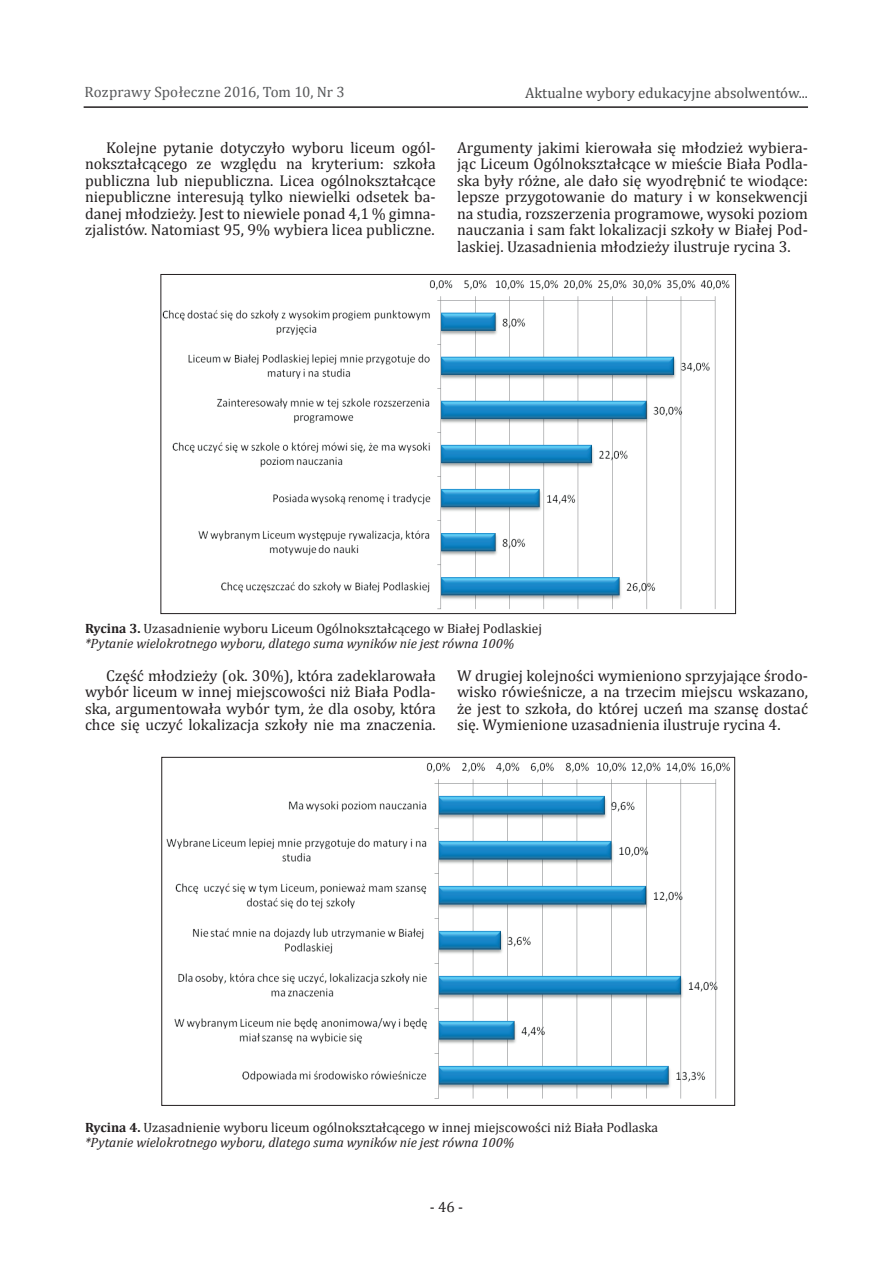
<style>
.page{position:relative;width:893px;height:1263px;background:#fff}
.page>*{position:absolute;margin:0;border:0;box-sizing:border-box;transform-origin:0 0}
.t1{font:15.75px/16.5px "Cambria";color:#231f20;text-align:justify}
.t2{font:15px "Cambria";color:#4b4c4d}
.t3{font:15px "Cambria";color:#57585a}
.t4{font:15px "Cambria";color:#231f20}
.t5{font:13.5px/15px "Cambria";color:#231f20}
.t6{font:italic 13.5px/15px "Cambria";color:#231f20}
.s1{font-weight:700;font-style:normal}
.s2{font-style:normal}
.s3{font-weight:700}
.s4{font-style:italic}
</style>
<div class="page">
<hr style="left:84px;top:106px;width:724px;height:2px;background:#231f20">
<img style="left:163px;top:280px;width:567px;height:330px">
<img style="left:166px;top:762px;width:564px;height:337px">
<p class="t3" style="left:84px;top:83px;width:262px">Rozprawy Społeczne 2016, Tom 10, Nr 3</p>
<p class="t2" style="left:525px;top:84px;width:284px">Aktualne wybory edukacyjne absolwentów...</p>
<p class="t1" style="left:85px;top:139px;width:352px;text-indent:21px">Kolejne pytanie dotyczyło wyboru liceum ogól&shy;nokształcącego ze względu na kryterium: szkoła publiczna lub niepubliczna. Licea ogólnokształcące niepubliczne interesują tylko niewielki odsetek ba&shy;danej młodzieży. Jest to niewiele ponad 4,1 % gimna&shy;zjalistów. Natomiast 95, 9% wybiera licea publiczne.</p>
<p class="t1" style="left:457px;top:139px;width:352px">Argumenty jakimi kierowała się młodzież wybiera&shy;jąc Liceum Ogólnokształcące w mieście Biała Podla&shy;ska były różne, ale dało się wyodrębnić te wiodące: lepsze przygotowanie do matury i w konsekwencji na studia, rozszerzenia programowe, wysoki poziom nauczania i sam fakt lokalizacji szkoły w Białej Pod&shy;laskiej. Uzasadnienia młodzieży ilustruje rycina 3.</p>
<p class="t6" style="left:85px;top:621px;width:459px"><span class="s1">Rycina 3.</span> <span class="s2">Uzasadnienie wyboru Liceum Ogólnokształcącego w Białej Podlaskiej </span>*Pytanie wielokrotnego wyboru, dlatego suma wyników nie jest równa 100%</p>
<p class="t1" style="left:85px;top:667px;width:352px;text-indent:21px">Część młodzieży (ok. 30%), która zadeklarowała wybór liceum w innej miejscowości niż Biała Podla&shy;ska, argumentowała wybór tym, że dla osoby, która chce się uczyć lokalizacja szkoły nie ma znaczenia.</p>
<p class="t1" style="left:457px;top:667px;width:352px">W drugiej kolejności wymieniono sprzyjające środo&shy;wisko rówieśnicze, a na trzecim miejscu wskazano, że jest to szkoła, do której uczeń ma szansę dostać się. Wymienione uzasadnienia ilustruje rycina 4.</p>
<p class="t5" style="left:85px;top:1120px;width:575px"><span class="s3">Rycina 4.</span> Uzasadnienie wyboru liceum ogólnokształcącego w innej miejscowości niż Biała Podlaska <span class="s4">*Pytanie wielokrotnego wyboru, dlatego suma wyników nie jest równa 100%</span></p>
<p class="t4" style="left:430px;top:1198px;width:35px">- 46 -</p>
</div>
